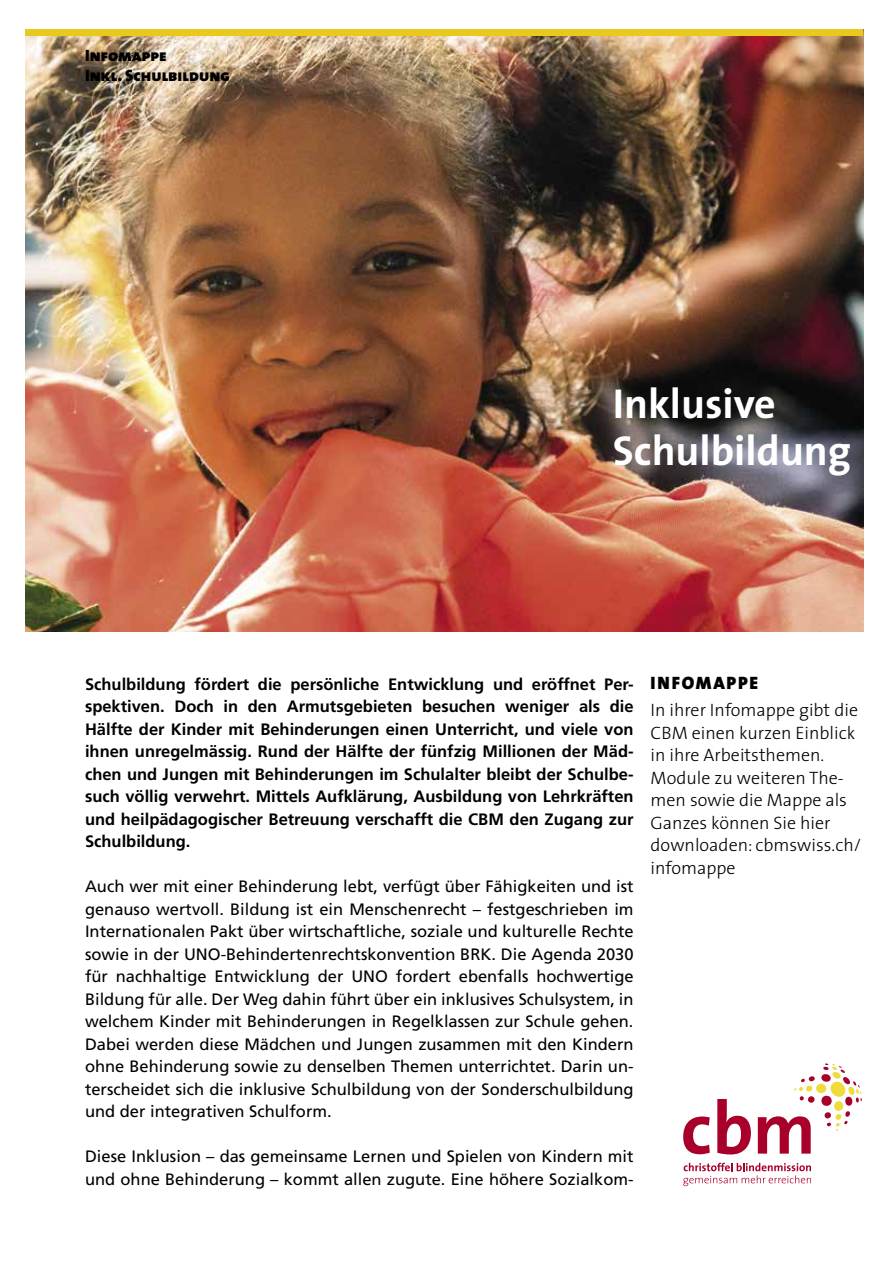
<style>
.page{position:relative;width:893px;height:1263px;background:#fff}
.page>*{position:absolute;margin:0;border:0;box-sizing:border-box;transform-origin:0 0}
.Haupttitel_Frontseite{font:700 42px/46.5px "The Sans";color:#fff}
.Fussnote_Titel{font:300 18px/22.5px "The Sans";color:#000}
.Rubriken_Innenseite{font:18px "The Sans Black Caps";letter-spacing:.09em;color:#000}
.body{font:16.5px/22.5px "Frutiger LT Std";color:#000;text-align:justify}
.body_fett{font:700 16.5px/22.5px "Frutiger LT Std";color:#000;text-align:justify}
.body-2{font:16.5px "The Sans Black Caps";color:#000}
</style>
<div class="page">
<img style="left:26px;top:36px;width:837px;height:595px">
<div style="left:26px;top:30px;width:837px;height:6px;background:#e9c91e"></div>
<svg style="left:683px;top:1116px;width:27px;height:38px"></svg>
<svg style="left:717px;top:1099px;width:34px;height:55px"></svg>
<svg style="left:758px;top:1116px;width:53px;height:37px"></svg>
<svg style="left:683px;top:1163px;width:128px;height:23px"></svg>
<div style="left:816px;top:1084px;width:10px;height:9px;background:#f0db3d;border-radius:50%"></div>
<svg style="left:794px;top:1076px;width:21px;height:27px"></svg>
<svg style="left:821px;top:1063px;width:41px;height:68px"></svg>
<p class="body-2" style="left:85px;top:41px;width:83px">Infomappe</p>
<p class="body-2" style="left:85px;top:61px;width:146px">Inkl. Schulbildung</p>
<p class="Haupttitel_Frontseite" style="left:613px;top:380px;width:240px">Inklusive<br>Schulbildung</p>
<p class="body_fett" style="left:85px;top:673px;width:550px">Schulbildung fördert die persönliche Entwicklung und eröffnet Per&shy;spektiven. Doch in den Armutsgebieten besuchen weniger als die Hälfte der Kinder mit Behinderungen einen Unterricht, und viele von ihnen unregelmässig. Rund der Hälfte der fünfzig Millionen der Mäd&shy;chen und Jungen mit Behinderungen im Schulalter bleibt der Schulbe&shy;such völlig verwehrt. Mittels Aufklärung, Ausbildung von Lehrkräften und heilpädagogischer Betreuung verschafft die CBM den Zugang zur Schulbildung.</p>
<p class="body" style="left:85px;top:875px;width:550px">Auch wer mit einer Behinderung lebt, verfügt über Fähigkeiten und ist genauso wertvoll. Bildung ist ein Menschenrecht – festgeschrieben im Internationalen Pakt über wirtschaftliche, soziale und kulturelle Rechte sowie in der UNO-Behindertenrechtskonvention BRK. Die Agenda 2030 für nachhaltige Entwicklung der UNO fordert ebenfalls hochwertige Bildung für alle. Der Weg dahin führt über ein inklusives Schulsystem, in welchem Kinder mit Behinderungen in Regelklassen zur Schule gehen.<br>Dabei werden diese Mädchen und Jungen zusammen mit den Kindern ohne Behinderung sowie zu denselben Themen unterrichtet. Darin un&shy;terscheidet sich die inklusive Schulbildung von der Sonderschulbildung und der integrativen Schulform.</p>
<p class="body" style="left:85px;top:1145px;width:550px">Diese Inklusion – das gemeinsame Lernen und Spielen von Kindern mit und ohne Behinderung – kommt allen zugute. Eine höhere Sozialkom-</p>
<p class="Rubriken_Innenseite" style="left:651px;top:668px;width:109px">INFOMAPPE</p>
<p class="Fussnote_Titel" style="left:651px;top:698px;width:212px">In ihrer Infomappe gibt die<br>CBM einen kurzen Einblick in ihre Arbeitsthemen.<br>Module zu weiteren The&shy;men sowie die Mappe als<br>Ganzes können Sie hier downloaden: cbmswiss.ch/ infomappe</p>
</div>
